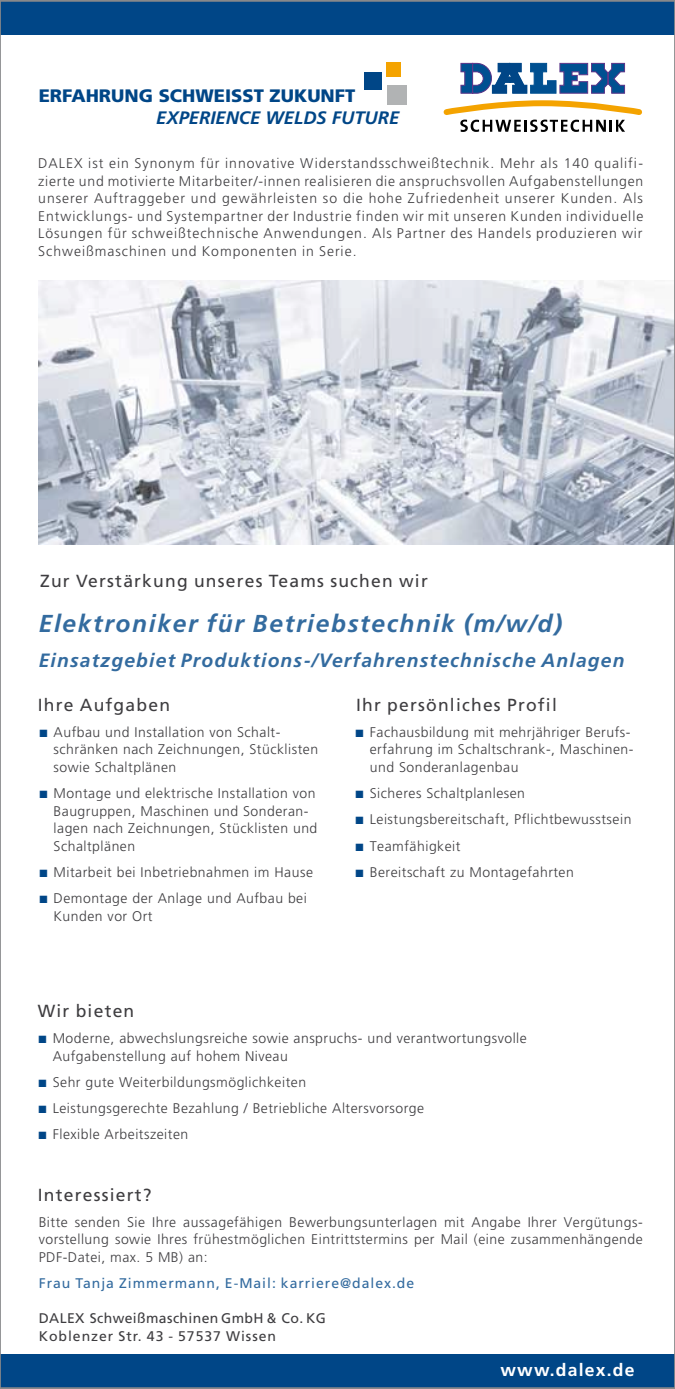
<style>
.page{position:relative;width:675px;height:1389px;background:#fff}
.page>*{position:absolute;margin:0;border:0;box-sizing:border-box;transform-origin:0 0}
.t1{font:italic 700 24.5px "Frutiger LT Std";letter-spacing:.07em;color:#336b9f}
.t2{font:italic 700 19.25px "Frutiger LT Std";letter-spacing:.065em;color:#336b9f}
.t3{font:900 18.03px "Frutiger LT Std";color:#004687}
.t4{font:italic 700 18.03px "Frutiger LT Std";color:#004687}
.t5{font:17.5px "Frutiger LT Std";letter-spacing:.07em;color:#3e3d40}
.t6{font:700 17.5px "Frutiger LT Std";letter-spacing:.07em;color:#fff}
.t7{font:300 14px/17.5px "Frutiger LT Std";letter-spacing:.035em;color:#3e3d40}
.t8{font:14px/17.5px "Frutiger LT Std";letter-spacing:.03em;color:#3e3d40}
.t9{font:14px "Frutiger LT Std";letter-spacing:.07em;color:#336b9f}
.s1{font-family:"Arial";font-weight:400;font-size:15.75px;color:#004687}
</style>
<div class="page">
<div style="left:0;top:1354px;width:675px;height:35px;background:#004687"></div>
<div style="left:0;top:0;width:675px;height:35px;background:#004687"></div>
<svg style="left:443px;top:63px;width:199px;height:69px"></svg>
<div style="left:387px;top:63px;width:14px;height:14px;background:#f4a300"></div>
<div style="left:364px;top:72px;width:17px;height:17px;background:#004687"></div>
<div style="left:387px;top:86px;width:19px;height:19px;background:#b1b3b4"></div>
<img style="left:39px;top:280px;width:633px;height:264px">
<p class="t3" style="left:39px;top:85px;width:318px">ERFAHRUNG SCHWEISST ZUKUNFT</p>
<p class="t4" style="left:156px;top:107px;width:244px">EXPERIENCE WELDS FUTURE</p>
<p class="t7" style="left:38px;top:155px;width:606px;text-align:justify">DALEX ist ein Synonym für innovative Widerstandsschweißtechnik. Mehr als 140 qualifi&shy;zierte und motivierte Mitarbeiter/-innen realisieren die anspruchsvollen Aufgabenstellungen unserer Auftraggeber und gewährleisten so die hohe Zufriedenheit unserer Kunden. Als Entwicklungs- und Systempartner der Industrie finden wir mit unseren Kunden individuelle Lösungen für schweißtechnische Anwendungen. Als Partner des Handels produzieren wir Schweißmaschinen und Komponenten in Serie.</p>
<p class="t5" style="left:40px;top:570px;width:389px">Zur Verstärkung unseres Teams suchen wir</p>
<h1 class="t1" style="left:39px;top:609px;width:525px">Elektroniker für Betriebstechnik (m/w/d)</h1>
<h2 class="t2" style="left:39px;top:649px;width:587px">Einsatzgebiet Produktions-/Verfahrenstechnische Anlagen</h2>
<p class="t5" style="left:38px;top:694px;width:134px">Ihre Aufgaben</p>
<p class="t5" style="left:356px;top:694px;width:202px">Ihr persönliches Profil</p>
<p class="t7" style="left:54px;top:723px;width:266px;text-indent:-15px"><span class="s1">■</span> Aufbau und Installation von Schalt&shy;schränken nach Zeichnungen, Stücklisten sowie Schaltplänen</p>
<p class="t7" style="left:54px;top:785px;width:265px;text-indent:-15px"><span class="s1">■</span> Montage und elektrische Installation von Baugruppen, Maschinen und Sonderan&shy;lagen nach Zeichnungen, Stücklisten und Schaltplänen</p>
<p class="t7" style="left:39px;top:863px;width:276px"><span class="s1">■</span> Mitarbeit bei Inbetriebnahmen im Hause</p>
<p class="t7" style="left:54px;top:890px;width:255px;text-indent:-15px"><span class="s1">■</span> Demontage der Anlage und Aufbau bei<br>Kunden vor Ort</p>
<p class="t7" style="left:370px;top:723px;width:265px;text-indent:-15px"><span class="s1">■</span> Fachausbildung mit mehrjähriger Berufs&shy;erfahrung im Schaltschrank-, Maschinen&shy;und Sonderanlagenbau</p>
<p class="t7" style="left:355px;top:785px;width:172px"><span class="s1">■</span> Sicheres Schaltplanlesen</p>
<p class="t7" style="left:355px;top:811px;width:278px"><span class="s1">■</span> Leistungsbereitschaft, Pflichtbewusstsein</p>
<p class="t7" style="left:355px;top:837px;width:107px"><span class="s1">■</span> Teamfähigkeit</p>
<p class="t7" style="left:355px;top:863px;width:220px"><span class="s1">■</span> Bereitschaft zu Montagefahrten</p>
<p class="t5" style="left:38px;top:1000px;width:98px">Wir bieten</p>
<p class="t7" style="left:53px;top:1030px;width:475px;text-indent:-15px"><span class="s1">■</span> Moderne, abwechslungsreiche sowie anspruchs- und verantwortungsvolle<br>Aufgabenstellung auf hohem Niveau</p>
<p class="t7" style="left:38px;top:1073px;width:270px"><span class="s1">■</span> Sehr gute Weiterbildungsmöglichkeiten</p>
<p class="t7" style="left:38px;top:1100px;width:388px"><span class="s1">■</span> Leistungsgerechte Bezahlung / Betriebliche Altersvorsorge</p>
<p class="t7" style="left:38px;top:1126px;width:152px"><span class="s1">■</span> Flexible Arbeitszeiten</p>
<p class="t5" style="left:38px;top:1184px;width:115px">Interessiert?</p>
<p class="t7" style="left:39px;top:1213px;width:605px;text-align:justify">Bitte senden Sie Ihre aussagefähigen Bewerbungsunterlagen mit Angabe Ihrer Vergütungs&shy;vorstellung sowie Ihres frühestmöglichen Eintrittstermins per Mail (eine zusammenhängende PDF-Datei, max. 5 MB) an:</p>
<p class="t9" style="left:39px;top:1275px;width:377px">Frau Tanja Zimmermann, E-Mail: karriere@dalex.de</p>
<p class="t8" style="left:39px;top:1309px;width:289px">DALEX Schweißmaschinen GmbH &amp; Co. KG<br>Koblenzer Str. 43 - 57537 Wissen</p>
<p class="t6" style="left:500px;top:1360px;width:135px">www.dalex.de</p>
</div>
